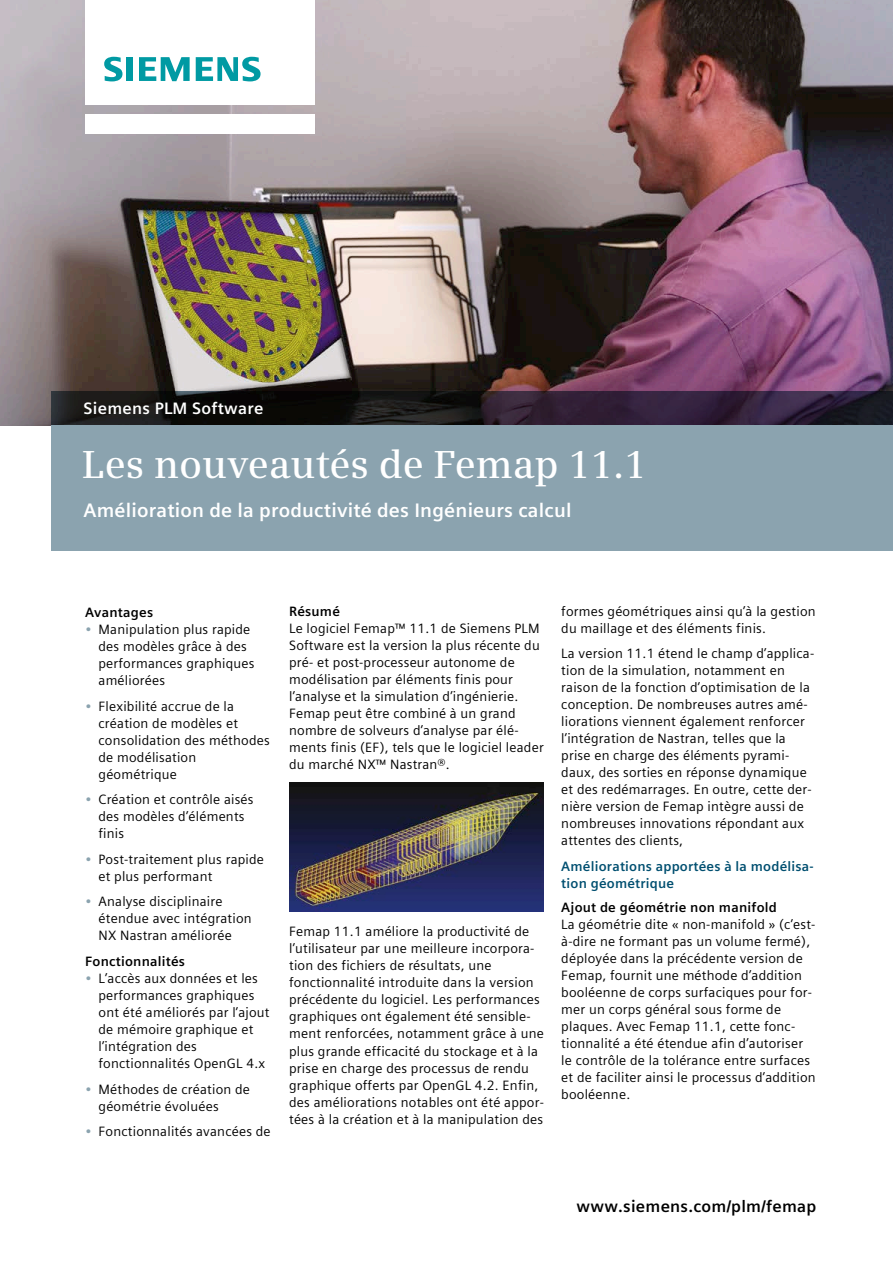
<style>
.page{position:relative;width:893px;height:1263px;background:#fff}
.page>*{position:absolute;margin:0;border:0;box-sizing:border-box;transform-origin:0 0}
.t1{font:600 39px "Siemens Serif";color:#fff}
.t2{font:700 19.5px "Siemens Sans Global";letter-spacing:.01em;color:#fff}
.t3{font:700 16.5px "Siemens Sans Global";letter-spacing:.015em;color:#000}
.t4{font:700 16.5px "Siemens Sans Global";letter-spacing:.015em;color:#fff}
.t5{font:13.5px/17px "Siemens Sans Global";letter-spacing:.015em;color:#000}
.t6{font:700 13.5px "Siemens Sans Global";letter-spacing:.015em;color:#000}
.t7{font:700 13.5px/17px "Siemens Sans Global";letter-spacing:.015em;color:#004f70}
.s1{color:#8ba3af}
</style>
<div class="page">
<img style="left:0;top:0;width:893px;height:425px">
<div style="left:85px;top:114px;width:230px;height:19px;background:#fff"></div>
<div style="left:85px;top:0;width:230px;height:105px;background:#fff"></div>
<svg style="left:104px;top:57px;width:18px;height:24px"></svg>
<div style="left:126px;top:57px;width:7px;height:24px;background:#009aa3"></div>
<svg style="left:139px;top:57px;width:51px;height:24px"></svg>
<svg style="left:196px;top:57px;width:65px;height:24px"></svg>
<img style="left:289px;top:783px;width:255px;height:128px">
<svg style="left:51px;top:391px;width:842px;height:34px;background:#201923"></svg>
<div style="left:51px;top:425px;width:842px;height:126px;background:#8ba3af"></div>
<p class="t4" style="left:84px;top:396px;width:181px">Siemens PLM Software</p>
<h1 class="t1" style="left:82px;top:442px;width:566px">Les nouveautés de Femap 11.1</h1>
<h2 class="t2" style="left:83px;top:495px;width:490px">Amélioration de la productivité des Ingénieurs calcul</h2>
<p class="t6" style="left:85px;top:602px;width:70px">Avantages</p>
<p class="t5" style="left:99px;top:621px;width:157px;text-indent:-14px"><span class="s1">•</span> Manipulation plus rapide des modèles grâce à des performances graphiques améliorées</p>
<p class="t5" style="left:99px;top:698px;width:173px;text-indent:-14px"><span class="s1">•</span> Flexibilité accrue de la création de modèles et consolidation des méthodes de modélisation géométrique</p>
<p class="t5" style="left:99px;top:791px;width:157px;text-indent:-14px"><span class="s1">•</span> Création et contrôle aisés des modèles d’éléments finis</p>
<p class="t5" style="left:99px;top:851px;width:167px;text-indent:-14px"><span class="s1">•</span> Post-traitement plus rapide et plus performant</p>
<p class="t5" style="left:99px;top:893px;width:155px;text-indent:-14px"><span class="s1">•</span> Analyse disciplinaire étendue avec intégration<br>NX Nastran améliorée</p>
<p class="t6" style="left:85px;top:951px;width:102px">Fonctionnalités</p>
<p class="t5" style="left:99px;top:970px;width:173px;text-indent:-14px"><span class="s1">•</span> L’accès aux données et les performances graphiques ont été améliorés par l’ajout de mémoire graphique et l’intégration des fonctionnalités OpenGL 4.x</p>
<p class="t5" style="left:99px;top:1080px;width:153px;text-indent:-14px"><span class="s1">•</span> Méthodes de création de géométrie évoluées</p>
<p class="t5" style="left:85px;top:1123px;width:187px"><span class="s1">•</span> Fonctionnalités avancées de</p>
<p class="t6" style="left:289px;top:600px;width:52px">Résumé</p>
<p class="t5" style="left:289px;top:619px;width:256px">Le logiciel Femap™ 11.1 de Siemens PLM Software est la version la plus récente du pré- et post-processeur autonome de modélisation par éléments finis pour l’analyse et la simulation d’ingénierie.<br>Femap peut être combiné à un grand nombre de solveurs d’analyse par élé&shy;ments finis (EF), tels que le logiciel leader du marché NX™ Nastran®.</p>
<p class="t5" style="left:289px;top:923px;width:256px">Femap 11.1 améliore la productivité de l’utilisateur par une meilleure incorpora&shy;tion des fichiers de résultats, une fonctionnalité introduite dans la version précédente du logiciel. Les performances graphiques ont également été sensible&shy;ment renforcées, notamment grâce à une plus grande efficacité du stockage et à la prise en charge des processus de rendu graphique offerts par OpenGL 4.2. Enfin, des améliorations notables ont été appor&shy;tées à la création et à la manipulation des</p>
<p class="t5" style="left:561px;top:602px;width:256px">formes géométriques ainsi qu’à la gestion du maillage et des éléments finis.</p>
<p class="t5" style="left:561px;top:645px;width:254px">La version 11.1 étend le champ d’applica&shy;tion de la simulation, notamment en raison de la fonction d’optimisation de la conception. De nombreuses autres amé&shy;liorations viennent également renforcer l’intégration de Nastran, telles que la prise en charge des éléments pyrami&shy;daux, des sorties en réponse dynamique et des redémarrages. En outre, cette der&shy;nière version de Femap intègre aussi de nombreuses innovations répondant aux attentes des clients,</p>
<p class="t7" style="left:561px;top:858px;width:254px">Améliorations apportées à la modélisa&shy;tion géométrique</p>
<p class="t6" style="left:561px;top:896px;width:217px">Ajout de géométrie non manifold</p>
<p class="t5" style="left:561px;top:915px;width:256px">La géométrie dite « non-manifold » (c’est&shy;à-dire ne formant pas un volume fermé), déployée dans la précédente version de Femap, fournit une méthode d’addition booléenne de corps surfaciques pour for&shy;mer un corps général sous forme de plaques. Avec Femap 11.1, cette fonc&shy;tionnalité a été étendue afin d’autoriser le contrôle de la tolérance entre surfaces et de faciliter ainsi le processus d’addition booléenne.</p>
<p class="t3" style="left:576px;top:1194px;width:241px">www.siemens.com/plm/femap</p>
</div>
